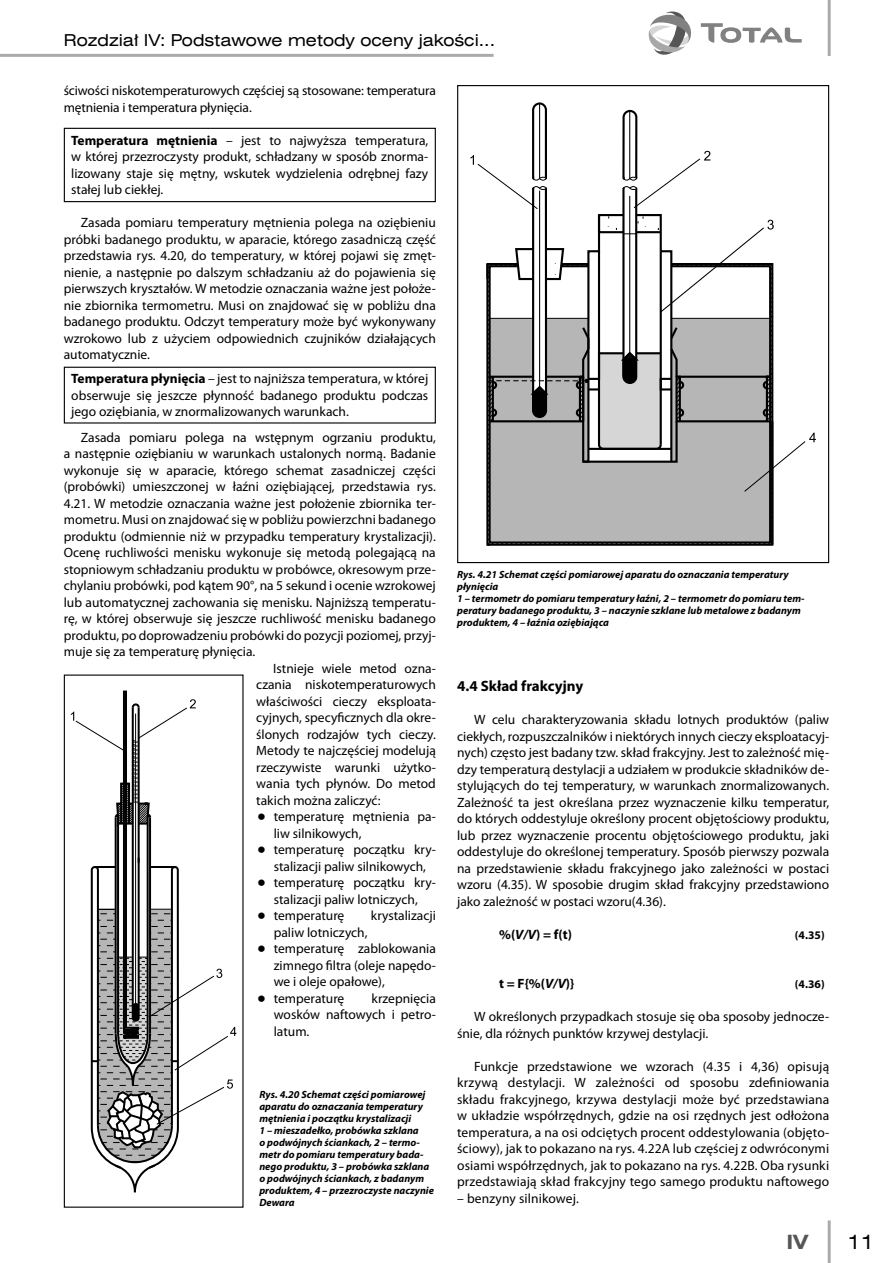
<style>
.page{position:relative;width:893px;height:1263px;background:#fff}
.page>*{position:absolute;margin:0;border:0;box-sizing:border-box;transform-origin:0 0}
.t1{font:700 18px "Swis 721 Ex PL";color:#565656}
.t2{font:18px "Swis 721 Ex PL";color:#000}
.t3{font:15px "Swis 721 Ex PL";color:#000}
.pod-01{font:700 15px "Myriad Pro";color:#000}
.podstawa{font:13.5px/16.5px "Myriad Pro";color:#000;text-align:justify}
.ramki{font:13.5px/16.5px "Myriad Pro";color:#000;text-align:justify}
.kropki{font:13.5px/16.5px "Myriad Pro";color:#000;text-align:center}
.wzor-01{font:700 13.5px "Myriad Pro";color:#000}
.wzor-01-2{font:700 11.7px "Myriad Pro";color:#000}
.podpisy{font:italic 700 10.5px/12px "Myriad Pro";color:#000}
.s1{font-weight:700}
.s2{font-family:"Newspaper Pi PL"}
.s3{font-style:italic}
</style>
<div class="page">
<hr style="left:0;top:54px;width:494px;height:3px;background:#aaa">
<svg style="left:648px;top:11px;width:43px;height:44px"></svg>
<svg style="left:701px;top:23px;width:101px;height:20px"></svg>
<hr style="left:828px;top:1220px;width:3px;height:43px;background:#aaa">
<hr style="left:828px;top:0;width:3px;height:56px;background:#aaa">
<div style="left:64px;top:367px;width:372px;height:56px;border:1px solid #000"></div>
<div style="left:64px;top:128px;width:372px;height:74px;border:1px solid #000"></div>
<svg style="left:71px;top:690px;width:165px;height:502px"></svg>
<div style="left:64px;top:674px;width:180px;height:534px;border:1px solid #000"></div>
<svg style="left:470px;top:102px;width:346px;height:444px"></svg>
<p class="t3" style="left:64px;top:31px;width:433px">Rozdział IV: Podstawowe metody oceny jakości...</p>
<p class="podstawa" style="left:64px;top:83px;width:374px">ściwości niskotemperaturowych częściej są stosowane: temperatura mętnienia i temperatura płynięcia.</p>
<p class="ramki" style="left:71px;top:132px;width:359px"><span class="s1">Temperatura mętnienia</span> – jest to najwyższa temperatura, w której przezroczysty produkt, schładzany w sposób znorma&shy;lizowany staje się mętny, wskutek wydzielenia odrębnej fazy stałej lub ciekłej.</p>
<p class="podstawa" style="left:64px;top:215px;width:374px;text-indent:17px">Zasada pomiaru temperatury mętnienia polega na oziębieniu próbki badanego produktu, w aparacie, którego zasadniczą część przedstawia rys. 4.20, do temperatury, w której pojawi się zmęt&shy;nienie, a następnie po dalszym schładzaniu aż do pojawienia się pierwszych kryształów. W metodzie oznaczania ważne jest położe&shy;nie zbiornika termometru. Musi on znajdować się w pobliżu dna badanego produktu. Odczyt temperatury może być wykonywany wzrokowo lub z użyciem odpowiednich czujników działających automatycznie.</p>
<p class="ramki" style="left:71px;top:371px;width:359px"><span class="s1">Temperatura płynięcia</span> – jest to najniższa temperatura, w której obserwuje się jeszcze płynność badanego produktu podczas jego oziębiania, w znormalizowanych warunkach.</p>
<p class="podstawa" style="left:64px;top:429px;width:374px;text-indent:17px">Zasada pomiaru polega na wstępnym ogrzaniu produktu, a następnie oziębianiu w warunkach ustalonych normą. Badanie wykonuje się w aparacie, którego schemat zasadniczej części (probówki) umieszczonej w łaźni oziębiającej, przedstawia rys.<br>4.21. W metodzie oznaczania ważne jest położenie zbiornika ter&shy;mometru. Musi on znajdować się w pobliżu powierzchni badanego produktu (odmiennie niż w przypadku temperatury krystalizacji).<br>Ocenę ruchliwości menisku wykonuje się metodą polegającą na stopniowym schładzaniu produktu w probówce, okresowym prze&shy;chylaniu probówki, pod kątem 90°, na 5 sekund i ocenie wzrokowej lub automatycznej zachowania się menisku. Najniższą temperatu&shy;rę, w której obserwuje się jeszcze ruchliwość menisku badanego produktu, po doprowadzeniu probówki do pozycji poziomej, przyj&shy;muje się za temperaturę płynięcia.</p>
<p class="podstawa" style="left:256px;top:660px;width:181px;text-indent:17px">Istnieje wiele metod ozna&shy;czania niskotemperaturowych właściwości cieczy eksploata&shy;cyjnych, specyficznych dla okre&shy;ślonych rodzajów tych cieczy.<br>Metody te najczęściej modelują rzeczywiste warunki użytko&shy;wania tych płynów. Do metod takich można zaliczyć:</p>
<p class="kropki" style="left:274px;top:809px;width:164px;text-align:left;text-indent:-16px"><span class="s2">q</span> temperaturę mętnienia pa&shy;liw silnikowych,</p>
<p class="kropki" style="left:257px;top:842px;width:180px"><span class="s2">q</span> temperaturę początku kry&shy;stalizacji paliw silnikowych,</p>
<p class="kropki" style="left:257px;top:875px;width:180px"><span class="s2">q</span> temperaturę początku kry&shy;stalizacji paliw lotniczych,</p>
<p class="kropki" style="left:257px;top:908px;width:89px"><span class="s2">q</span> temperaturę</p>
<p class="kropki" style="left:371px;top:908px;width:67px">krystalizacji</p>
<p class="kropki" style="left:274px;top:924px;width:95px">paliw lotniczych,</p>
<p class="kropki" style="left:274px;top:941px;width:164px;text-align:justify;text-indent:-16px"><span class="s2">q</span> temperaturę zablokowania zimnego filtra (oleje napędo&shy;we i oleje opałowe),</p>
<p class="kropki" style="left:257px;top:990px;width:89px"><span class="s2">q</span> temperaturę</p>
<p class="kropki" style="left:274px;top:990px;width:164px;text-align:justify;text-indent:98px">krzepnięcia wosków naftowych i petro&shy;latum.</p>
<p class="podpisy" style="left:259px;top:1088px;width:168px">Rys. 4.20 Schemat części pomiarowej aparatu do oznaczania temperatury mętnienia i początku krystalizacji</p>
<p class="podpisy" style="left:259px;top:1124px;width:176px">1 – mieszadełko, probówka szklana<br>o podwójnych ściankach, 2 – termo&shy;metr do pomiaru temperatury bada&shy;nego produktu, 3 – probówka szklana o podwójnych ściankach, z badanym produktem, 4 – przezroczyste naczynie<br>Dewara</p>
<p class="podpisy" style="left:457px;top:568px;width:333px">Rys. 4.21 Schemat części pomiarowej aparatu do oznaczania temperatury</p>
<p class="podpisy" style="left:457px;top:580px;width:43px">płynięcia</p>
<p class="podpisy" style="left:457px;top:592px;width:349px">1 – termometr do pomiaru temperatury łaźni, 2 – termometr do pomiaru tem&shy;peratury badanego produktu, 3 – naczynie szklane lub metalowe z badanym produktem, 4 – łaźnia oziębiająca</p>
<p class="pod-01" style="left:457px;top:678px;width:128px">4.4 Skład frakcyjny</p>
<p class="podstawa" style="left:457px;top:712px;width:374px;text-indent:17px">W celu charakteryzowania składu lotnych produktów (paliw ciekłych, rozpuszczalników i niektórych innych cieczy eksploatacyj&shy;nych) często jest badany tzw. skład frakcyjny. Jest to zależność mię&shy;dzy temperaturą destylacji a udziałem w produkcie składników de&shy;stylujących do tej temperatury, w warunkach znormalizowanych.<br>Zależność ta jest określana przez wyznaczenie kilku temperatur, do których oddestyluje określony procent objętościowy produktu, lub przez wyznaczenie procentu objętościowego produktu, jaki oddestyluje do określonej temperatury. Sposób pierwszy pozwala na przedstawienie składu frakcyjnego jako zależności w postaci wzoru (4.35). W sposobie drugim skład frakcyjny przedstawiono jako zależność w postaci wzoru(4.36).</p>
<p class="wzor-01" style="left:499px;top:927px;width:74px">%(<span class="s3">V/V</span>) = f(t)</p>
<p class="wzor-01-2" style="left:795px;top:928px;width:31px">(4.35)</p>
<p class="wzor-01" style="left:499px;top:976px;width:77px">t = F{%(<span class="s3">V/V</span>)}</p>
<p class="wzor-01-2" style="left:795px;top:978px;width:31px">(4.36)</p>
<p class="podstawa" style="left:457px;top:1009px;width:374px;text-indent:17px">W określonych przypadkach stosuje się oba sposoby jednocze&shy;śnie, dla różnych punktów krzywej destylacji.</p>
<p class="podstawa" style="left:457px;top:1058px;width:374px;text-indent:17px">Funkcje przedstawione we wzorach (4.35 i 4,36) opisują krzywą destylacji. W zależności od sposobu zdefiniowania składu frakcyjnego, krzywa destylacji może być przedstawiana w układzie współrzędnych, gdzie na osi rzędnych jest odłożona temperatura, a na osi odciętych procent oddestylowania (objęto&shy;ściowy), jak to pokazano na rys. 4.22A lub częściej z odwróconymi osiami współrzędnych, jak to pokazano na rys. 4.22B. Oba rysunki przedstawiają skład frakcyjny tego samego produktu naftowego</p>
<p class="podstawa" style="left:457px;top:1190px;width:123px">– benzyny silnikowej.</p>
<h1 class="t1" style="left:787px;top:1230px;width:23px">IV</h1>
<h1 class="t2" style="left:848px;top:1230px;width:28px">11</h1>
</div>
